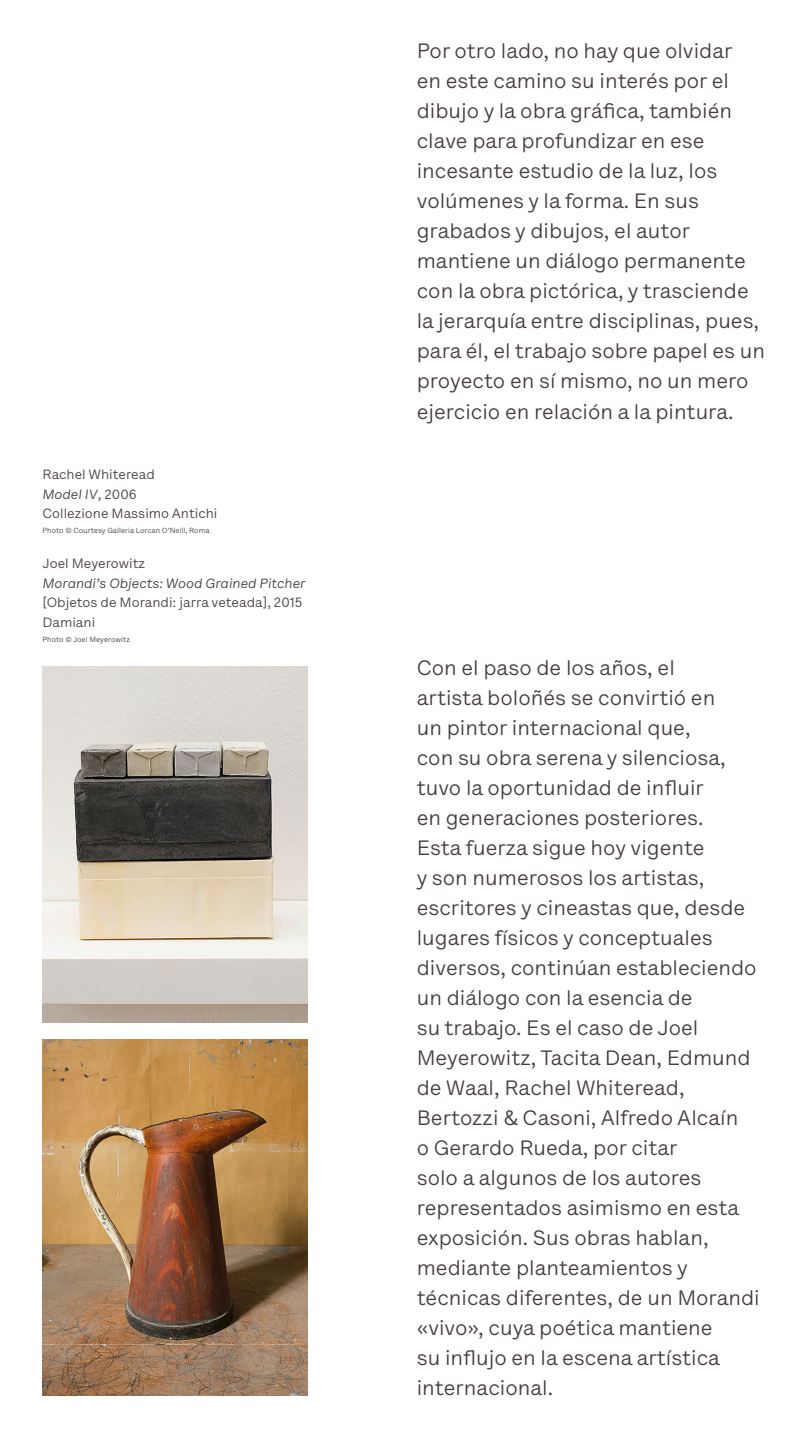
<style>
.page{position:relative;width:808px;height:1438px;background:#fff}
.page>*{position:absolute;margin:0;border:0;box-sizing:border-box;transform-origin:0 0}
.Par_gral{font:21px/30px "Lettera Text LL";color:#463e3c}
.t1{font:13.5px/19.5px "Lettera Text LL";color:#463e3c}
.t2{font:italic 13.5px "Lettera Text LL";color:#463e3c}
.t3{font:7.5px "Lettera Text LL";color:#463e3c}
.s1{font-style:normal}
.s2{font-style:italic}
</style>
<div class="page">
<img style="left:43px;top:666px;width:264px;height:356px">
<img style="left:43px;top:1039px;width:264px;height:356px">
<p class="t1" style="left:43px;top:464px;width:114px">Rachel Whiteread</p>
<p class="t2" style="left:43px;top:485px;width:96px">Model IV<span class="s1">, 2006</span></p>
<p class="t1" style="left:43px;top:503px;width:176px">Collezione Massimo Antichi</p>
<p class="t3" style="left:43px;top:526px;width:169px">Photo © Courtesy Galleria Lorcan O’Neill, Roma</p>
<p class="t1" style="left:43px;top:554px;width:104px">Joel Meyerowitz</p>
<p class="t1" style="left:43px;top:573px;width:265px"><span class="s2">Morandi’s Objects: Wood Grained Pitcher </span>[Objetos de Morandi: jarra veteada], 2015</p>
<p class="t1" style="left:43px;top:612px;width:54px">Damiani</p>
<p class="t3" style="left:43px;top:634px;width:89px">Photo © Joel Meyerowitz</p>
<p class="Par_gral" style="left:417px;top:36px;width:350px">Por otro lado, no hay que olvidar<br>en este camino su interés por el dibujo y la obra gráfica, también clave para profundizar en ese incesante estudio de la luz, los volúmenes y la forma. En sus grabados y dibujos, el autor mantiene un diálogo permanente con la obra pictórica, y trasciende la jerarquía entre disciplinas, pues, para él, el trabajo sobre papel es un proyecto en sí mismo, no un mero ejercicio en relación a la pintura.</p>
<p class="Par_gral" style="left:417px;top:652px;width:344px">Con el paso de los años, el<br>artista boloñés se convirtió en<br>un pintor internacional que,<br>con su obra serena y silenciosa, tuvo la oportunidad de influir<br>en generaciones posteriores.<br>Esta fuerza sigue hoy vigente<br>y son numerosos los artistas, escritores y cineastas que, desde lugares físicos y conceptuales diversos, continúan estableciendo un diálogo con la esencia de<br>su trabajo. Es el caso de Joel<br>Meyerowitz, Tacita Dean, Edmund de Waal, Rachel Whiteread,<br>Bertozzi &amp; Casoni, Alfredo Alcaín<br>o Gerardo Rueda, por citar<br>solo a algunos de los autores representados asimismo en esta exposición. Sus obras hablan, mediante planteamientos y técnicas diferentes, de un Morandi «vivo», cuya poética mantiene<br>su influjo en la escena artística internacional.</p>
</div>
